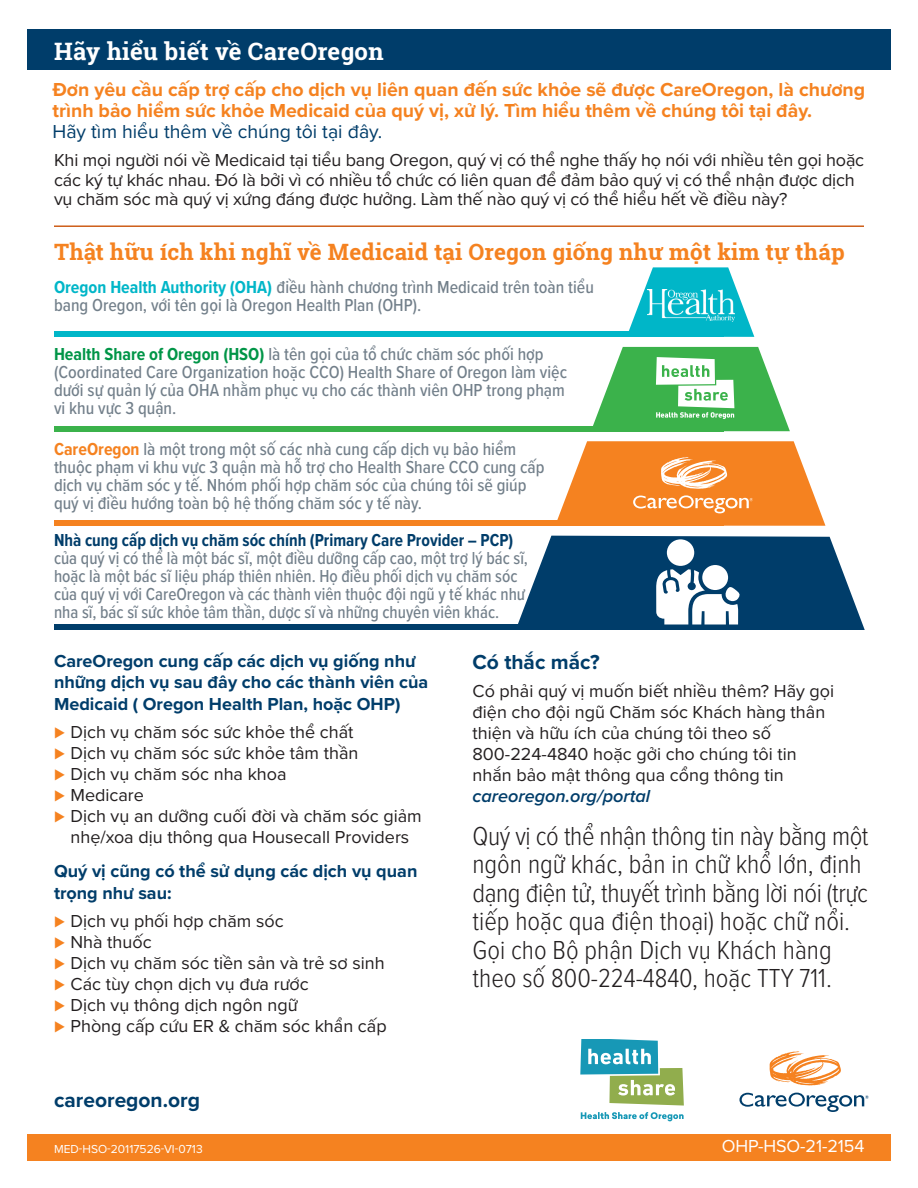
<style>
.page{position:relative;width:918px;height:1188px;background:#fff}
.page>*{position:absolute;margin:0;border:0;box-sizing:border-box;transform-origin:0 0}
.t1{font:300 27px/28.5px "Proxima Nova Cond";color:#231f20}
.t2{font:700 24px "Roboto Slab";letter-spacing:.01em;color:#fff}
.t3{font:700 22.5px "Roboto Slab";letter-spacing:.01em;color:#f58220}
.t4{font:700 21px "Proxima Nova";color:#003d6a}
.t5{font:700 19.5px/21px "Proxima Nova";color:#f58220}
.text-FL{font:18px/21px "Proxima Nova";color:#231f20}
.pyr_text{font:500 18px/18px "Proxima Nova Cond";color:#727f8a}
.pyr_text-2{font:500 18px/18px "Proxima Nova Cond";color:#727f8a;scale:.96 1}
.t6{font:700 18px/21.8px "Proxima Nova";color:#003d6a}
.text-FL-2{font:18px "Proxima Nova";letter-spacing:-.005em;color:#fff}
.t7{font:12px "Proxima Nova";color:#fff}
.s1{font-weight:400;color:#003d6a}
.s2{font-weight:700;color:#00b6c8}
.s3{font-weight:700;color:#009547}
.s4{font-weight:700;color:#f58220}
.s5{font-weight:700;color:#003d6a}
.s6{color:#f58220}
.s7{font-weight:600;font-style:italic;color:#003d6a}
</style>
<div class="page">
<div style="left:27px;top:1134px;width:864px;height:27px;background:#f58220"></div>
<svg style="left:770px;top:1051px;width:71px;height:35px"></svg>
<svg style="left:739px;top:1093px;width:130px;height:19px"></svg>
<svg style="left:581px;top:1112px;width:103px;height:9px"></svg>
<svg style="left:580px;top:1040px;width:104px;height:66px"></svg>
<div style="left:27px;top:29px;width:864px;height:40px;background:#003d6a"></div>
<hr style="left:54px;top:225px;width:810px;height:2px;background:#ce5e19">
<svg style="left:629px;top:267px;width:125px;height:70px"></svg>
<div style="left:54px;top:331px;width:670px;height:6px;background:#00b6c8"></div>
<div style="left:54px;top:426px;width:670px;height:5px;background:#3bb24b"></div>
<div style="left:54px;top:520px;width:669px;height:6px;background:#f58220"></div>
<div style="left:54px;top:625px;width:685px;height:5px;background:#003d6a"></div>
<img style="left:647px;top:289px;width:88px;height:33px">
<svg style="left:593px;top:347px;width:197px;height:84px"></svg>
<svg style="left:557px;top:441px;width:268px;height:85px"></svg>
<svg style="left:516px;top:536px;width:349px;height:94px"></svg>
<div style="left:702px;top:565px;width:26px;height:25px;background:#fff;border-radius:50%"></div>
<p class="t2" style="left:54px;top:35px;width:331px">Hãy hiểu biết về CareOregon</p>
<p class="t5" style="left:52px;top:79px;width:814px">Đơn yêu cầu cấp trợ cấp cho dịch vụ liên quan đến sức khỏe sẽ được CareOregon, là chương trình bảo hiểm sức khỏe Medicaid của quý vị, xử lý. Tìm hiểu thêm về chúng tôi tại đây.<br><span class="s1">Hãy tìm hiểu thêm về chúng tôi tại đây.</span></p>
<p class="text-FL" style="left:54px;top:150px;width:812px;line-height:19.5px">Khi mọi người nói về Medicaid tại tiểu bang Oregon, quý vị có thể nghe thấy họ nói với nhiều tên gọi hoặc các ký tự khác nhau. Đó là bởi vì có nhiều tổ chức có liên quan để đảm bảo quý vị có thể nhận được dịch vụ chăm sóc mà quý vị xứng đáng được hưởng. Làm thế nào quý vị có thể hiểu hết về điều này?</p>
<p class="t3" style="left:54px;top:237px;width:792px">Thật hữu ích khi nghĩ về Medicaid tại Oregon giống như một kim tự tháp</p>
<p class="pyr_text" style="left:54px;top:277px;width:541px"><span class="s2">Oregon Health Authority (OHA)</span> điều hành chương trình Medicaid trên toàn tiểu bang Oregon, với tên gọi là Oregon Health Plan (OHP).</p>
<p class="pyr_text" style="left:54px;top:345px;width:515px"><span class="s3">Health Share of Oregon (HSO)</span> là tên gọi của tổ chức chăm sóc phối hợp (Coordinated Care Organization hoặc CCO) Health Share of Oregon làm việc dưới sự quản lý của OHA nhằm phục vụ cho các thành viên OHP trong phạm vi khu vực 3 quận.</p>
<p class="pyr_text" style="left:54px;top:439px;width:492px"><span class="s4">CareOregon</span> là một trong một số các nhà cung cấp dịch vụ bảo hiểm thuộc phạm vi khu vực 3 quận mà hỗ trợ cho Health Share CCO cung cấp dịch vụ chăm sóc y tế. Nhóm phối hợp chăm sóc của chúng tôi sẽ giúp quý vị điều hướng toàn bộ hệ thống chăm sóc y tế này.</p>
<p class="pyr_text-2" style="left:54px;top:531px;width:495px"><span class="s5">Nhà cung cấp dịch vụ chăm sóc chính (Primary Care Provider – PCP) </span>của quý vị có thể là một bác sĩ, một điều dưỡng cấp cao, một trợ lý bác sĩ, hoặc là một bác sĩ liệu pháp thiên nhiên. Họ điều phối dịch vụ chăm sóc của quý vị với CareOregon và các thành viên thuộc đội ngũ y tế khác như nha sĩ, bác sĩ sức khỏe tâm thần, dược sĩ và những chuyên viên khác.</p>
<p class="t6" style="left:54px;top:649px;width:376px">CareOregon cung cấp các dịch vụ giống như những dịch vụ sau đây cho các thành viên của<br>Medicaid ( Oregon Health Plan, hoặc OHP)</p>
<p class="text-FL" style="left:54px;top:721px;width:301px"><span class="s6">⊲</span> Dịch vụ chăm sóc sức khỏe thể chất</p>
<p class="text-FL" style="left:54px;top:742px;width:306px"><span class="s6">⊲</span> Dịch vụ chăm sóc sức khỏe tâm thần</p>
<p class="text-FL" style="left:54px;top:763px;width:234px"><span class="s6">⊲</span> Dịch vụ chăm sóc nha khoa</p>
<p class="text-FL" style="left:54px;top:784px;width:92px"><span class="s6">⊲</span> Medicare</p>
<p class="text-FL" style="left:54px;top:805px;width:369px;text-align:center"><span class="s6">⊲</span> Dịch vụ an dưỡng cuối đời và chăm sóc giảm nhẹ/xoa dịu thông qua Housecall Providers</p>
<p class="t6" style="left:54px;top:860px;width:365px">Quý vị cũng có thể sử dụng các dịch vụ quan trọng như sau:</p>
<p class="text-FL" style="left:54px;top:909px;width:231px"><span class="s6">⊲</span> Dịch vụ phối hợp chăm sóc</p>
<p class="text-FL" style="left:54px;top:930px;width:99px"><span class="s6">⊲</span> Nhà thuốc</p>
<p class="text-FL" style="left:54px;top:951px;width:332px"><span class="s6">⊲</span> Dịch vụ chăm sóc tiền sản và trẻ sơ sinh</p>
<p class="text-FL" style="left:54px;top:972px;width:256px"><span class="s6">⊲</span> Các tùy chọn dịch vụ đưa rước</p>
<p class="text-FL" style="left:54px;top:993px;width:245px"><span class="s6">⊲</span> Dịch vụ thông dịch ngôn ngữ</p>
<p class="text-FL" style="left:54px;top:1014px;width:334px"><span class="s6">⊲</span> Phòng cấp cứu ER &amp; chăm sóc khẩn cấp</p>
<p class="t4" style="left:54px;top:1085px;width:147px">careoregon.org</p>
<p class="t7" style="left:54px;top:1140px;width:150px">MED-HSO-20117526-VI-0713</p>
<p class="t4" style="left:472px;top:646px;width:129px">Có thắc mắc?</p>
<p class="text-FL" style="left:472px;top:679px;width:363px">Có phải quý vị muốn biết nhiều thêm? Hãy gọi điện cho đội ngũ Chăm sóc Khách hàng thân thiện và hữu ích của chúng tôi theo số 800-224-4840 hoặc gởi cho chúng tôi tin nhắn bảo mật thông qua cổng thông tin <span class="s7">careoregon.org/portal</span></p>
<p class="t1" style="left:472px;top:820px;width:398px">Quý vị có thể nhận thông tin này bằng một ngôn ngữ khác, bản in chữ khổ lớn, định dạng điện tử, thuyết trình bằng lời nói (trực tiếp hoặc qua điện thoại) hoặc chữ nổi.<br>Gọi cho Bộ phận Dịch vụ Khách hàng theo số 800-224-4840, hoặc TTY 711.</p>
<p class="text-FL-2" style="left:722px;top:1133px;width:144px">OHP-HSO-21-2154</p>
</div>
